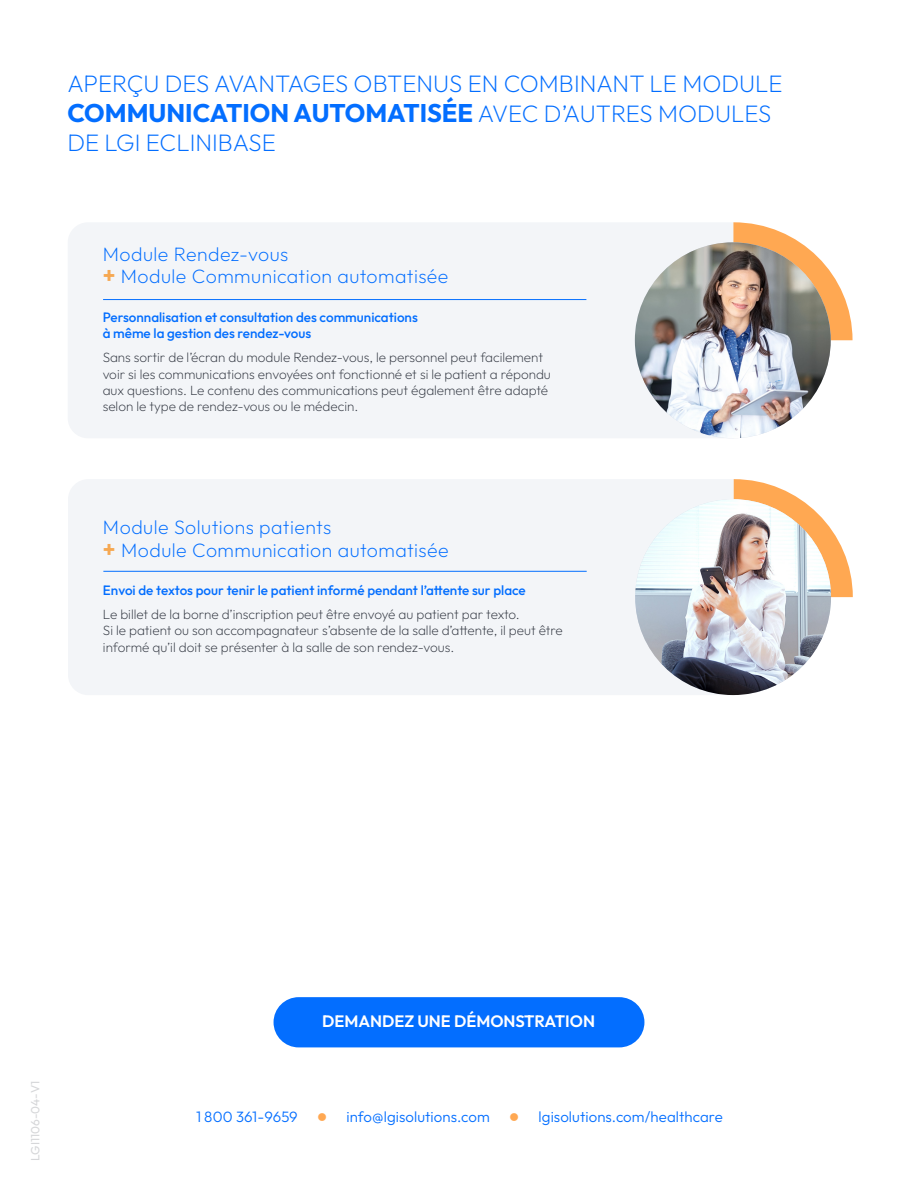
<style>
.page{position:relative;width:918px;height:1188px;background:#fff}
.page>*{position:absolute;margin:0;border:0;box-sizing:border-box;transform-origin:0 0}
.t1{font:700 25.5px "Outfit";color:#036eff}
.t2{font:200 24px "Outfit";color:#036eff}
.t3{font:200 19.5px/22.5px "Outfit";letter-spacing:.025em;color:#036eff}
.t4{font:600 16.5px "Outfit";color:#fff}
.t5{font:300 15px "Outfit";letter-spacing:.005em;color:#036eff}
.t6{font:200 13.5px/16.2px "Outfit";color:#333842}
.t7{font:500 13.5px/16.2px "Outfit";color:#036eff}
.t8{font:12px "Outfit";color:#d6d7d9}
.s1{font-weight:200;font-size:24px}
.s2{font-weight:700;font-size:22.5px;color:#f6a852}
.s3{font-weight:200;color:#333842}
.s4{color:#ffa852}
</style>
<div class="page">
<div style="left:274px;top:997px;width:370px;height:50px;background:#036eff;border-radius:25px"></div>
<div style="left:68px;top:222px;width:782px;height:216px;background:#f3f5f8;border-radius:20px"></div>
<div style="left:734px;top:220px;width:123px;height:222px;background:#fff"></div>
<svg style="left:733px;top:222px;width:120px;height:118px"></svg>
<img style="left:635px;top:242px;width:196px;height:196px;border-radius:98px">
<hr style="left:103px;top:299px;width:483px;height:1px;background:#036eff">
<div style="left:68px;top:479px;width:782px;height:216px;background:#f3f5f8;border-radius:20px"></div>
<div style="left:735px;top:477px;width:123px;height:222px;background:#fff"></div>
<svg style="left:734px;top:479px;width:119px;height:118px"></svg>
<img style="left:635px;top:499px;width:196px;height:196px;border-radius:98px">
<hr style="left:103px;top:571px;width:484px;height:1px;background:#036eff">
<p class="t2" style="left:67px;top:69px;width:717px">APERÇU DES AVANTAGES OBTENUS EN COMBINANT LE MODULE</p>
<p class="t1" style="left:67px;top:96px;width:706px">COMMUNICATION AUTOMATISÉE <span class="s1">AVEC D’AUTRES MODULES</span></p>
<p class="t2" style="left:67px;top:128px;width:210px">DE LGI ECLINIBASE</p>
<p class="t3" style="left:103px;top:243px;width:347px">Module Rendez-vous<br><span class="s2">+</span> Module Communication automatisée</p>
<p class="t7" style="left:103px;top:310px;width:317px">Personnalisation et consultation des communications à même la gestion des rendez-vous</p>
<p class="t6" style="left:103px;top:350px;width:450px">Sans sortir de l’écran du module Rendez-vous, le personnel peut facilement voir si les communications envoyées ont fonctionné et si le patient a répondu aux questions. Le contenu des communications peut également être adapté selon le type de rendez-vous ou le médecin.</p>
<p class="t3" style="left:103px;top:516px;width:347px">Module Solutions patients<br><span class="s2">+</span> Module Communication automatisée</p>
<p class="t7" style="left:103px;top:579px;width:424px;line-height:24px">Envoi de textos pour tenir le patient informé pendant l’attente sur place<br><span class="s3">Le billet de la borne d’inscription peut être envoyé au patient par texto.</span></p>
<p class="t6" style="left:103px;top:623px;width:461px">Si le patient ou son accompagnateur s’absente de la salle d’attente, il peut être informé qu’il doit se présenter à la salle de son rendez-vous.</p>
<p class="t8" style="left:28px;top:1161px;width:82px;rotate:-90deg">LGI1106-04-V1</p>
<p class="t4" style="left:322px;top:1011px;width:274px">DEMANDEZ UNE DÉMONSTRATION</p>
<p class="t5" style="left:196px;top:1108px;width:103px">1 800 361-9659</p>
<p class="t5" style="left:317px;top:1108px;width:174px"><span class="s4">●</span> info@lgisolutions.com</p>
<p class="t5" style="left:509px;top:1108px;width:215px"><span class="s4">●</span> lgisolutions.com/healthcare</p>
</div>
